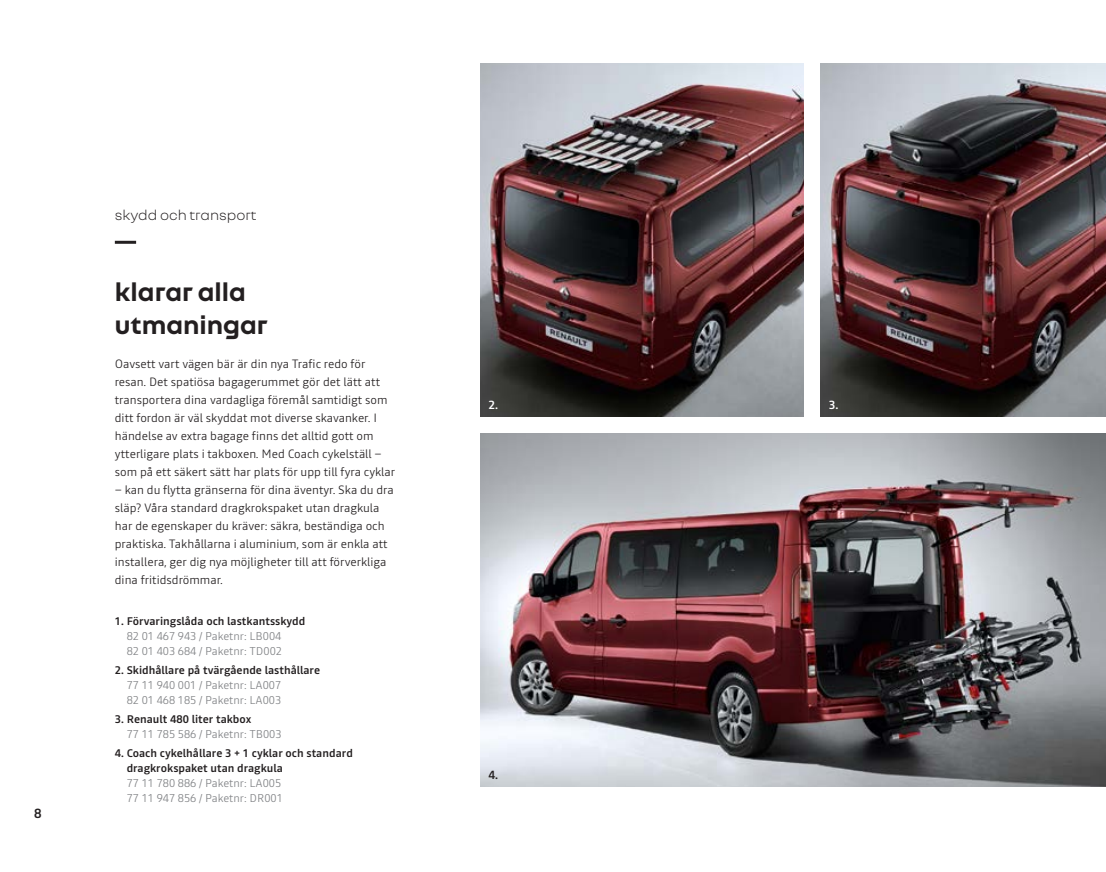
<style>
.page{position:relative;width:1106px;height:872px;background:#fff}
.page>*{position:absolute;margin:0;border:0;box-sizing:border-box;transform-origin:0 0}
.t1{font:700 27px/33px "Nouvel R";color:#231f20}
.t2{font:300 15px "Nouvel R";color:#231f20}
.t3{font:500 13.5px "Read";color:#231f20}
.t4{font:300 12px/18px "Read";color:#231f20}
.t5{font:500 12px "Read";color:#fff}
.t6{font:500 12px "Read";color:#231f20}
.t7{font:300 11.25px/15px "Read";color:#808285}
.t8{font:500 11.25px/15px "Read";color:#231f20}
</style>
<div class="page">
<img style="left:480px;top:64px;width:324px;height:353px">
<img style="left:821px;top:64px;width:285px;height:353px">
<img style="left:480px;top:434px;width:626px;height:353px">
<hr style="left:115px;top:241px;width:21px;height:3px;background:#231f20">
<p class="t3" style="left:34px;top:803px;width:9px">8</p>
<p class="t2" style="left:115px;top:205px;width:143px">skydd och transport</p>
<h1 class="t1" style="left:115px;top:274px;width:155px">klarar alla utmaningar</h1>
<p class="t4" style="left:115px;top:354px;width:282px">Oavsett vart vägen bär är din nya Trafic redo för resan. Det spatiösa bagagerummet gör det lätt att transportera dina vardagliga föremål samtidigt som ditt fordon är väl skyddat mot diverse skavanker. I händelse av extra bagage finns det alltid gott om ytterligare plats i takboxen. Med Coach cykelställ – som på ett säkert sätt har plats för upp till fyra cyklar</p>
<p class="t4" style="left:115px;top:480px;width:280px">– kan du flytta gränserna för dina äventyr. Ska du dra släp? Våra standard dragkrokspaket utan dragkula har de egenskaper du kräver: säkra, beständiga och praktiska. Takhållarna i aluminium, som är enkla att installera, ger dig nya möjligheter till att förverkliga dina fritidsdrömmar.</p>
<p class="t8" style="left:115px;top:613px;width:192px">1. Förvaringslåda och lastkantsskydd</p>
<p class="t7" style="left:127px;top:628px;width:157px">82 01 467 943 / Paketnr: LB004<br>82 01 403 684 / Paketnr: TD002</p>
<p class="t8" style="left:115px;top:662px;width:207px">2. Skidhållare på tvärgående lasthållare</p>
<p class="t7" style="left:127px;top:677px;width:156px">77 11 940 001 / Paketnr: LA007<br>82 01 468 185 / Paketnr: LA003</p>
<p class="t8" style="left:115px;top:711px;width:138px">3. Renault 480 liter takbox</p>
<p class="t7" style="left:127px;top:726px;width:156px">77 11 785 586 / Paketnr: TB003</p>
<p class="t8" style="left:127px;top:746px;width:228px;text-indent:-12px">4. Coach cykelhållare 3 + 1 cyklar och standard dragkrokspaket utan dragkula</p>
<p class="t7" style="left:127px;top:776px;width:158px">77 11 780 886 / Paketnr: LA005<br>77 11 947 856 / Paketnr: DR001</p>
<p class="t5" style="left:488px;top:397px;width:11px">2.</p>
<p class="t5" style="left:828px;top:397px;width:11px">3.</p>
<p class="t6" style="left:488px;top:766px;width:11px">4.</p>
</div>
